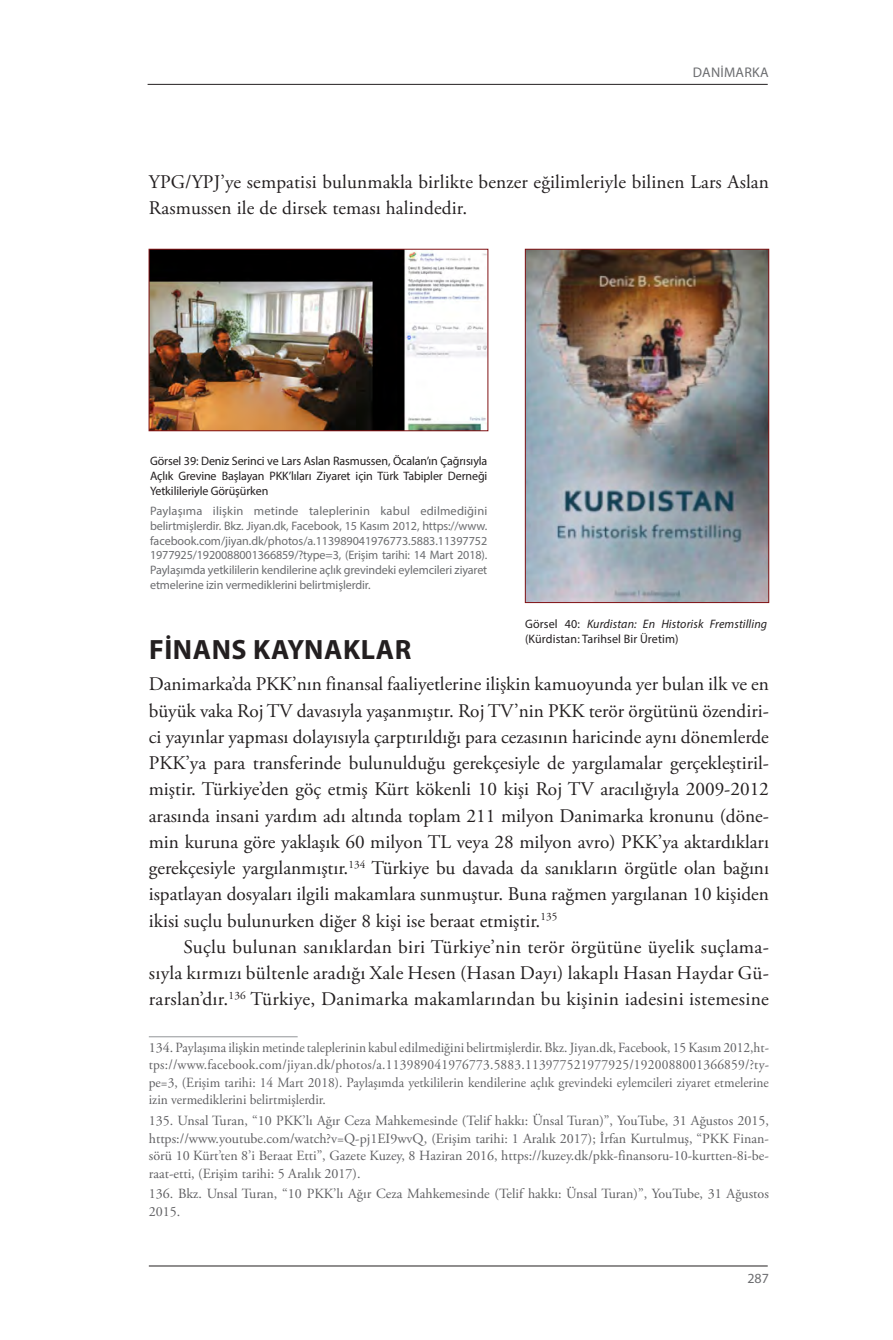
<style>
.page{position:relative;width:893px;height:1340px;background:#fff}
.page>*{position:absolute;margin:0;border:0;box-sizing:border-box;transform-origin:0 0}
.baslik_2{font:700 28px "Myriad Pro";letter-spacing:.02em;color:#231f20}
.Metin{font:19.25px/26.2px "Adobe Garamond Pro";letter-spacing:.01em;color:#231f20;text-align:justify}
.dipnot{font:14px/17.5px "Adobe Garamond Pro";color:#5f5f62;text-align:justify}
.t1{font:14px "Myriad Pro";letter-spacing:.02em;color:#6c6d70}
.Resim_Altı{font:12.25px/14.9px "Myriad Pro";letter-spacing:-.01em;color:#6c6d70;text-align:justify}
.Resim_Altı-2{font:12.25px/14.9px "Myriad Pro";letter-spacing:-.01em;color:#231f20;text-align:justify}
.Resim_Altı-3{font:12.25px/14.9px "Myriad Pro";letter-spacing:.01em;color:#231f20}
.s1{font-style:italic}
</style>
<div class="page">
<hr style="left:149px;top:1265px;width:619px;height:1px;background:#231f20">
<hr style="left:148px;top:84px;width:620px;height:1px;background:#231f20">
<hr style="left:149px;top:1036px;width:149px;height:1px;background:#939598">
<img style="left:151px;top:251px;width:335px;height:178px">
<div style="left:149px;top:249px;width:339px;height:182px;border:1px solid #811114"></div>
<img style="left:527px;top:251px;width:240px;height:350px">
<div style="left:525px;top:249px;width:244px;height:354px;border:1px solid #811114"></div>
<p class="t1" style="left:693px;top:64px;width:78px">DANİMARKA</p>
<p class="Metin" style="left:149px;top:169px;width:622px">YPG/YPJ’ye sempatisi bulunmakla birlikte benzer eğilimleriyle bilinen Lars Aslan<br>Rasmussen ile de dirsek teması halindedir.</p>
<p class="Resim_Altı-2" style="left:150px;top:453px;width:339px">Görsel 39: Deniz Serinci ve Lars Aslan Rasmussen, Öcalan’ın Çağrısıyla Açlık Grevine Başlayan PKK’lıları Ziyaret için Türk Tabipler Derneği Yetkilileriyle Görüşürken</p>
<p class="Resim_Altı" style="left:150px;top:503px;width:339px">Paylaşıma ilişkin metinde taleplerinin kabul edilmediğini belirtmişlerdir. Bkz. Jiyan.dk, Facebook, 15 Kasım 2012, https://www. facebook.com/jiyan.dk/photos/a.113989041976773.5883.11397752<br>1977925/1920088001366859/?type=3, (Erişim tarihi: 14 Mart 2018).<br>Paylaşımda yetkililerin kendilerine açlık grevindeki eylemcileri ziyaret etmelerine izin vermediklerini belirtmişlerdir.</p>
<p class="Resim_Altı-3" style="left:525px;top:616px;width:244px">Görsel 40: <span class="s1">Kurdistan: En Historisk Fremstilling </span>(Kürdistan: Tarihsel Bir Üretim)</p>
<p class="baslik_2" style="left:149px;top:631px;width:264px">FİNANS KAYNAKLAR</p>
<p class="Metin" style="left:149px;top:671px;width:622px">Danimarka’da PKK’nın finansal faaliyetlerine ilişkin kamuoyunda yer bulan ilk ve en büyük vaka Roj TV davasıyla yaşanmıştır. Roj TV’nin PKK terör örgütünü özendiri&shy;ci yayınlar yapması dolayısıyla çarptırıldığı para cezasının haricinde aynı dönemlerde PKK’ya para transferinde bulunulduğu gerekçesiyle de yargılamalar gerçekleştiril&shy;miştir. Türkiye’den göç etmiş Kürt kökenli 10 kişi Roj TV aracılığıyla 2009-2012 arasında insani yardım adı altında toplam 211 milyon Danimarka kronunu (döne&shy;min kuruna göre yaklaşık 60 milyon TL veya 28 milyon avro) PKK’ya aktardıkları gerekçesiyle yargılanmıştır.<sup>134</sup> Türkiye bu davada da sanıkların örgütle olan bağını ispatlayan dosyaları ilgili makamlara sunmuştur. Buna rağmen yargılanan 10 kişiden ikisi suçlu bulunurken diğer 8 kişi ise beraat etmiştir.<sup>135</sup></p>
<p class="Metin" style="left:149px;top:934px;width:622px;text-indent:35px">Suçlu bulunan sanıklardan biri Türkiye’nin terör örgütüne üyelik suçlama&shy;sıyla kırmızı bültenle aradığı Xale Hesen (Hasan Dayı) lakaplı Hasan Haydar Gü&shy;rarslan’dır.<sup>136</sup> Türkiye, Danimarka makamlarından bu kişinin iadesini istemesine</p>
<p class="dipnot" style="left:149px;top:1038px;width:622px">134. Paylaşıma ilişkin metinde taleplerinin kabul edilmediğini belirtmişlerdir. Bkz. Jiyan.dk, Facebook, 15 Kasım 2012,ht&shy;tps://www.facebook.com/jiyan.dk/photos/a.113989041976773.5883.113977521977925/1920088001366859/?ty&shy;pe=3, (Erişim tarihi: 14 Mart 2018). Paylaşımda yetkililerin kendilerine açlık grevindeki eylemcileri ziyaret etmelerine izin vermediklerini belirtmişlerdir.</p>
<p class="dipnot" style="left:149px;top:1112px;width:622px">135. Unsal Turan, “10 PKK’lı Ağır Ceza Mahkemesinde (Telif hakkı: Ünsal Turan)”, YouTube, 31 Ağustos 2015, https://www.youtube.com/watch?v=Q-pj1EI9wvQ, (Erişim tarihi: 1 Aralık 2017); İrfan Kurtulmuş, “PKK Finan&shy;sörü 10 Kürt’ten 8’i Beraat Etti”, Gazete Kuzey, 8 Haziran 2016, https://kuzey.dk/pkk-finansoru-10-kurtten-8i-be&shy;raat-etti, (Erişim tarihi: 5 Aralık 2017).</p>
<p class="dipnot" style="left:149px;top:1185px;width:622px">136. Bkz. Unsal Turan, “10 PKK’lı Ağır Ceza Mahkemesinde (Telif hakkı: Ünsal Turan)”, YouTube, 31 Ağustos<br>2015.</p>
<p class="t1" style="left:747px;top:1269px;width:23px">287</p>
</div>
